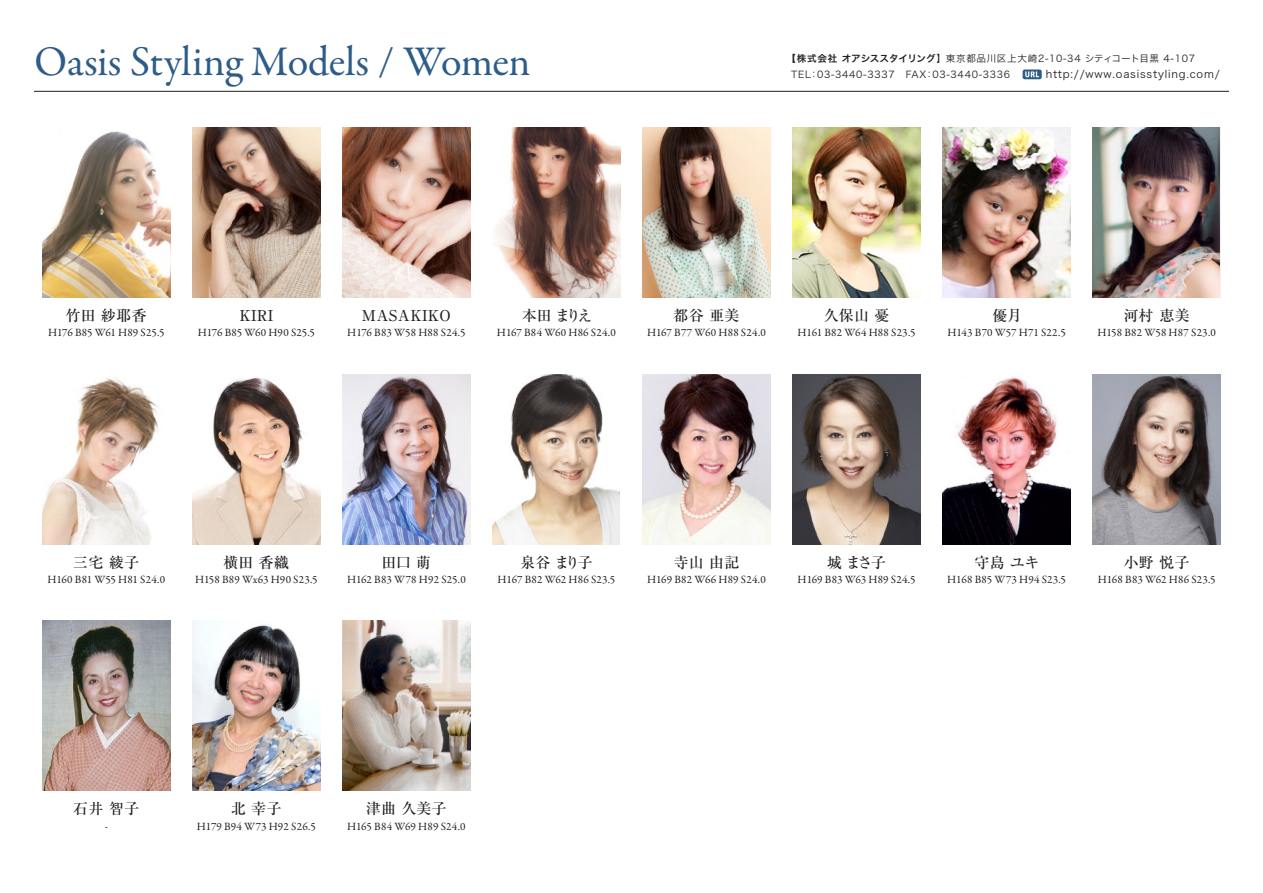
<style>
.page{position:relative;width:1263px;height:893px;background:#fff}
.page>*{position:absolute;margin:0;border:0;box-sizing:border-box;transform-origin:0 0}
.t1{font:42.45px "Garamond Premr Pro";letter-spacing:-.01em;color:#2e5c88}
.t2{font:500 14.85px "Ryumin Pro";letter-spacing:.025em;color:#231f20}
.t3{font:11.1px "Garamond Premr Pro";letter-spacing:.01em;color:#231f20}
.t4{font:9.6px/15.9px "Hira Kaku Pro W3";letter-spacing:.075em;color:#231f20}
.s1{font-family:"Hira Kaku Pro W6"}
.s2{font-size:10.65px}
</style>
<div class="page">
<img style="left:43px;top:131px;width:127px;height:167px">
<hr style="left:34px;top:91px;width:1195px;height:1px;background:#231f20">
<svg style="left:1022px;top:69px;width:20px;height:10px"></svg>
<svg style="left:1025px;top:71px;width:14px;height:6px"></svg>
<img style="left:495px;top:128px;width:125px;height:170px">
<img style="left:343px;top:128px;width:127px;height:170px">
<img style="left:193px;top:128px;width:127px;height:170px">
<img style="left:793px;top:128px;width:127px;height:170px">
<img style="left:643px;top:128px;width:127px;height:170px">
<img style="left:943px;top:128px;width:127px;height:170px">
<img style="left:1093px;top:128px;width:127px;height:170px">
<img style="left:43px;top:378px;width:116px;height:166px">
<img style="left:493px;top:374px;width:126px;height:170px">
<img style="left:343px;top:374px;width:127px;height:170px">
<img style="left:643px;top:374px;width:127px;height:170px">
<img style="left:1093px;top:374px;width:127px;height:170px">
<img style="left:43px;top:621px;width:127px;height:170px">
<img style="left:793px;top:374px;width:127px;height:170px">
<img style="left:193px;top:377px;width:127px;height:167px">
<img style="left:943px;top:377px;width:127px;height:167px">
<img style="left:193px;top:621px;width:127px;height:170px">
<img style="left:343px;top:621px;width:127px;height:170px">
<h1 class="t1" style="left:34px;top:36px;width:498px">Oasis Styling Models / Women</h1>
<p class="t4" style="left:791px;top:50px;width:430px;text-indent:-5px"><span class="s1">【株式会社 オアシススタイリング</span>】東京都品川区上大崎2-10-34 シティコート目黒 4-107<br>TEL：03-3440-3337　FAX：03-3440-3336　　　 <span class="s2">http://www.oasisstyling.com/</span></p>
<h2 class="t2" style="left:66px;top:304px;width:82px">竹田 紗耶香</h2>
<p class="t3" style="left:48px;top:326px;width:118px">H176 B85 W61 H89 S25.5</p>
<h2 class="t2" style="left:240px;top:304px;width:35px">KIRI</h2>
<p class="t3" style="left:198px;top:326px;width:119px">H176 B85 W60 H90 S25.5</p>
<h2 class="t2" style="left:362px;top:304px;width:90px">MASAKIKO</h2>
<p class="t3" style="left:347px;top:326px;width:120px">H176 B83 W58 H88 S24.5</p>
<h2 class="t2" style="left:522px;top:304px;width:72px">本田 まりえ</h2>
<p class="t3" style="left:497px;top:326px;width:120px">H167 B84 W60 H86 S24.0</p>
<h2 class="t2" style="left:673px;top:304px;width:67px">都谷 亜美</h2>
<p class="t3" style="left:647px;top:326px;width:120px">H167 B77 W60 H88 S24.0</p>
<h2 class="t2" style="left:824px;top:304px;width:67px">久保山 憂</h2>
<p class="t3" style="left:797px;top:326px;width:119px">H161 B82 W64 H88 S23.5</p>
<h2 class="t2" style="left:993px;top:304px;width:31px">優月</h2>
<p class="t3" style="left:947px;top:326px;width:120px">H143 B70 W57 H71 S22.5</p>
<h2 class="t2" style="left:1124px;top:304px;width:67px">河村 恵美</h2>
<p class="t3" style="left:1097px;top:326px;width:120px">H158 B82 W58 H87 S23.0</p>
<h2 class="t2" style="left:73px;top:550px;width:67px">三宅 綾子</h2>
<p class="t3" style="left:47px;top:573px;width:119px">H160 B81 W55 H81 S24.0</p>
<h2 class="t2" style="left:224px;top:550px;width:67px">横田 香織</h2>
<p class="t3" style="left:195px;top:573px;width:124px">H158 B89 Wx63 H90 S23.5</p>
<h2 class="t2" style="left:381px;top:550px;width:51px">田口 萌</h2>
<p class="t3" style="left:347px;top:573px;width:120px">H162 B83 W78 H92 S25.0</p>
<h2 class="t2" style="left:520px;top:550px;width:74px">泉谷 まり子</h2>
<p class="t3" style="left:498px;top:573px;width:119px">H167 B82 W62 H86 S23.5</p>
<h2 class="t2" style="left:674px;top:550px;width:67px">寺山 由記</h2>
<p class="t3" style="left:647px;top:573px;width:120px">H169 B82 W66 H89 S24.0</p>
<h2 class="t2" style="left:827px;top:550px;width:60px">城 まさ子</h2>
<p class="t3" style="left:798px;top:573px;width:119px">H169 B83 W63 H89 S24.5</p>
<h2 class="t2" style="left:974px;top:550px;width:66px">守島 ユキ</h2>
<p class="t3" style="left:947px;top:573px;width:120px">H168 B85 W73 H94 S23.5</p>
<h2 class="t2" style="left:1124px;top:550px;width:67px">小野 悦子</h2>
<p class="t3" style="left:1098px;top:573px;width:119px">H168 B83 W62 H86 S23.5</p>
<h2 class="t2" style="left:73px;top:797px;width:67px">石井 智子</h2>
<p class="t3" style="left:105px;top:819px;width:5px">-</p>
<h2 class="t2" style="left:231px;top:797px;width:52px">北 幸子</h2>
<p class="t3" style="left:197px;top:819px;width:120px">H179 B94 W73 H92 S26.5</p>
<h2 class="t2" style="left:366px;top:797px;width:82px">津曲 久美子</h2>
<p class="t3" style="left:347px;top:819px;width:120px">H165 B84 W69 H89 S24.0</p>
</div>
